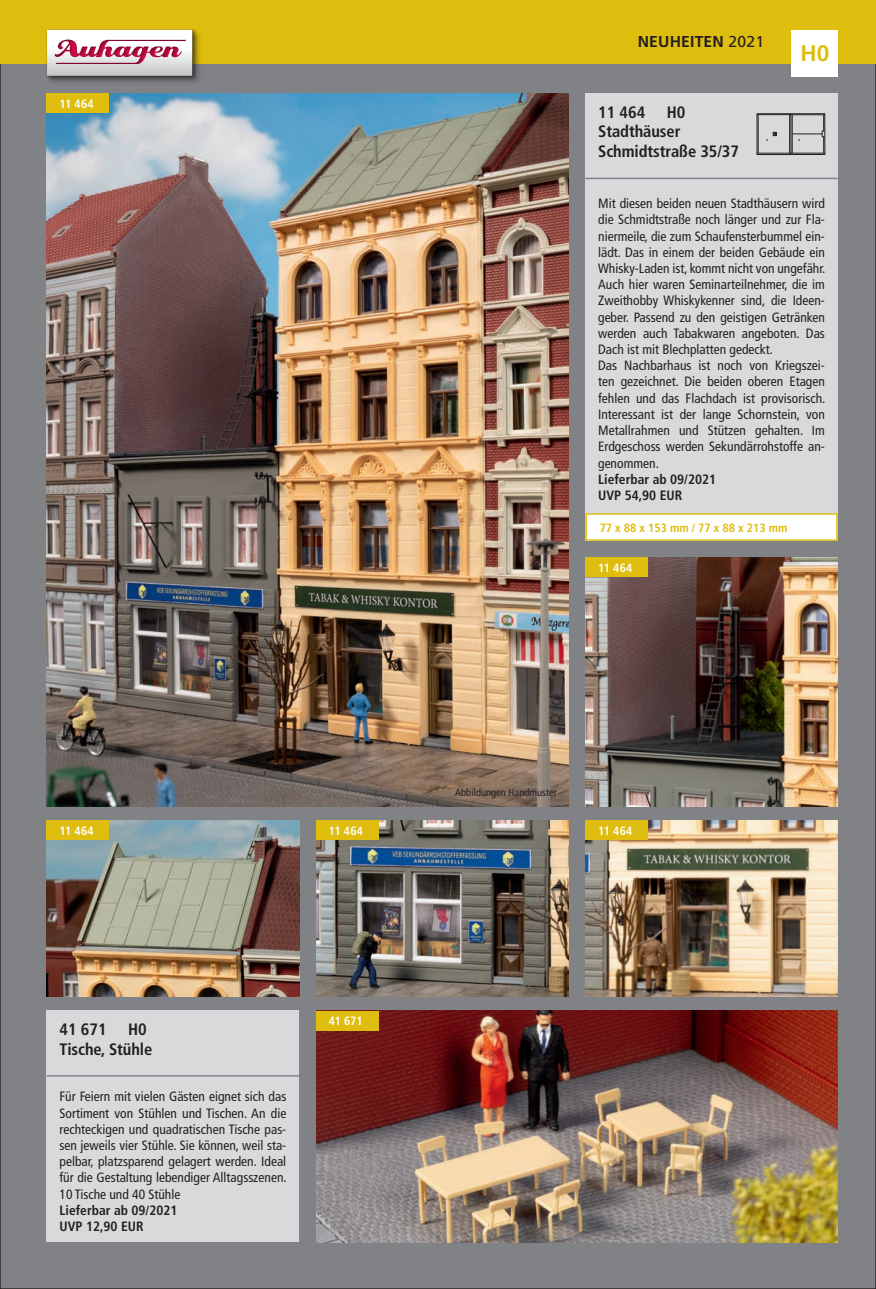
<style>
.page{position:relative;width:876px;height:1289px;background:#fff}
.page>*{position:absolute;margin:0;border:0;box-sizing:border-box;transform-origin:0 0}
.t1{font:700 22.5px "Frutiger LT Com";color:#debd0e}
.Art_-Bez_dt{font:700 condensed 16.5px/19.8px "Frutiger LT Com";letter-spacing:-.005em;color:#231f20}
.Artikelnummer_Text{font:700 condensed 16.5px "Frutiger LT Com";color:#231f20}
.Artikelnummer_Text-2{font:700 15.75px "Frutiger LT Com";letter-spacing:.01em;color:#231f20}
.Text_dt{font:condensed 13.5px/16.2px "Frutiger LT Com";color:#231f20;text-align:justify}
.Text_dt-2{font:700 condensed 13.5px "Frutiger LT Com";color:#231f20}
.Text_dt-3{font:700 condensed 12px "Frutiger LT Com";letter-spacing:.025em;color:#fff}
.Maße{font:700 condensed 12px "Frutiger LT Com";color:#debd0e}
.t2{font:condensed 10.5px "Frutiger LT Com";color:#231f20}
.s1{font-weight:400}
</style>
<div class="page">
<div style="left:0;top:0;width:876px;height:1288px;background:#808285"></div>
<div style="left:0;top:0;width:876px;height:64px;background:#debd0e"></div>
<div style="left:47px;top:29px;width:158px;height:59px;background:#231f20;opacity:.37"></div>
<img style="left:47px;top:30px;width:151px;height:51px">
<svg style="left:47px;top:30px;width:145px;height:46px;background:#ddc3cb"></svg>
<div style="left:791px;top:30px;width:47px;height:47px;background:#fff"></div>
<img style="left:47px;top:94px;width:521px;height:712px">
<img style="left:585px;top:820px;width:253px;height:176px">
<img style="left:585px;top:557px;width:253px;height:249px">
<img style="left:316px;top:820px;width:252px;height:176px">
<img style="left:47px;top:820px;width:252px;height:176px">
<div style="left:47px;top:94px;width:62px;height:19px;background:#debd0e"></div>
<div style="left:585px;top:557px;width:63px;height:20px;background:#debd0e"></div>
<div style="left:585px;top:820px;width:63px;height:20px;background:#debd0e"></div>
<div style="left:316px;top:820px;width:62px;height:20px;background:#debd0e"></div>
<div style="left:47px;top:820px;width:62px;height:20px;background:#debd0e"></div>
<img style="left:316px;top:1010px;width:522px;height:232px">
<div style="left:316px;top:1010px;width:62px;height:20px;background:#debd0e"></div>
<div style="left:585px;top:94px;width:253px;height:447px;background:#d8d9db"></div>
<hr style="left:585px;top:178px;width:253px;height:1px;background:#808285">
<div style="left:586px;top:514px;width:251px;height:26px;background:#fff"></div>
<div style="left:585px;top:513px;width:253px;height:28px;border:2px solid #debd0e"></div>
<div style="left:47px;top:1010px;width:252px;height:232px;background:#d8d9db"></div>
<hr style="left:47px;top:1075px;width:252px;height:1px;background:#808285">
<hr style="left:791px;top:114px;width:34px;height:1px;background:#231f20">
<hr style="left:791px;top:153px;width:34px;height:1px;background:#231f20">
<hr style="left:792px;top:115px;width:1px;height:38px;background:#231f20">
<hr style="left:791px;top:113px;width:34px;height:1px;background:#231f20">
<hr style="left:791px;top:154px;width:34px;height:1px;background:#231f20">
<hr style="left:757px;top:114px;width:34px;height:1px;background:#231f20">
<hr style="left:757px;top:114px;width:1px;height:41px;background:#231f20">
<hr style="left:757px;top:153px;width:34px;height:1px;background:#231f20">
<hr style="left:791px;top:114px;width:1px;height:40px;background:#231f20">
<hr style="left:792px;top:134px;width:30px;height:1px;background:#231f20">
<hr style="left:758px;top:115px;width:1px;height:38px;background:#231f20">
<svg style="left:822px;top:115px;width:3px;height:38px"></svg>
<hr style="left:757px;top:113px;width:34px;height:1px;background:#231f20">
<hr style="left:757px;top:154px;width:34px;height:1px;background:#231f20">
<svg style="left:789px;top:115px;width:1px;height:38px"></svg>
<svg style="left:766px;top:132px;width:11px;height:9px"></svg>
<p class="Text_dt-3" style="left:60px;top:97px;width:36px">11 464</p>
<p class="Artikelnummer_Text-2" style="left:638px;top:32px;width:128px">NEUHEITEN <span class="s1">2021</span></p>
<p class="Artikelnummer_Text" style="left:598px;top:102px;width:49px">11 464</p>
<p class="Artikelnummer_Text" style="left:667px;top:102px;width:20px">H0</p>
<p class="Art_-Bez_dt" style="left:598px;top:122px;width:142px">Stadthäuser<br>Schmidtstraße 35/37</p>
<p class="t1" style="left:800px;top:40px;width:30px">H0</p>
<p class="Text_dt" style="left:598px;top:195px;width:229px">Mit diesen beiden neuen Stadthäusern wird die Schmidtstraße noch länger und zur Fla&shy;niermeile, die zum Schaufensterbummel ein&shy;lädt. Das in einem der beiden Gebäude ein Whisky-Laden ist, kommt nicht von ungefähr.<br>Auch hier waren Seminarteilnehmer, die im Zweithobby Whiskykenner sind, die Ideen&shy;geber. Passend zu den geistigen Getränken werden auch Tabakwaren angeboten. Das Dach ist mit Blechplatten gedeckt.</p>
<p class="Text_dt" style="left:598px;top:357px;width:229px">Das Nachbarhaus ist noch von Kriegszei&shy;ten gezeichnet. Die beiden oberen Etagen fehlen und das Flachdach ist provisorisch.<br>Interessant ist der lange Schornstein, von Metallrahmen und Stützen gehalten. Im Erdgeschoss werden Sekundärrohstoffe an&shy;genommen.</p>
<p class="Text_dt-2" style="left:598px;top:471px;width:119px">Lieferbar ab 09/2021</p>
<p class="Text_dt-2" style="left:598px;top:487px;width:86px">UVP 54,90 EUR</p>
<p class="Maße" style="left:600px;top:520px;width:189px">77 x 88 x 153 mm / 77 x 88 x 213 mm</p>
<p class="Text_dt-3" style="left:598px;top:560px;width:36px">11 464</p>
<p class="t2" style="left:455px;top:786px;width:103px">Abbildungen Handmuster</p>
<p class="Text_dt-3" style="left:60px;top:823px;width:36px">11 464</p>
<p class="Text_dt-3" style="left:329px;top:823px;width:36px">11 464</p>
<p class="Text_dt-3" style="left:598px;top:823px;width:36px">11 464</p>
<p class="Artikelnummer_Text" style="left:60px;top:1019px;width:49px">41 671</p>
<p class="Artikelnummer_Text" style="left:128px;top:1019px;width:20px">H0</p>
<p class="Art_-Bez_dt" style="left:60px;top:1038px;width:94px">Tische, Stühle</p>
<p class="Text_dt" style="left:60px;top:1088px;width:229px">Für Feiern mit vielen Gästen eignet sich das Sortiment von Stühlen und Tischen. An die rechteckigen und quadratischen Tische pas&shy;sen jeweils vier Stühle. Sie können, weil sta&shy;pelbar, platzsparend gelagert werden. Ideal für die Gestaltung lebendiger Alltagsszenen.<br>10 Tische und 40 Stühle</p>
<p class="Text_dt-2" style="left:60px;top:1201px;width:119px">Lieferbar ab 09/2021</p>
<p class="Text_dt-2" style="left:60px;top:1218px;width:86px">UVP 12,90 EUR</p>
<p class="Text_dt-3" style="left:329px;top:1013px;width:35px">41 671</p>
</div>
